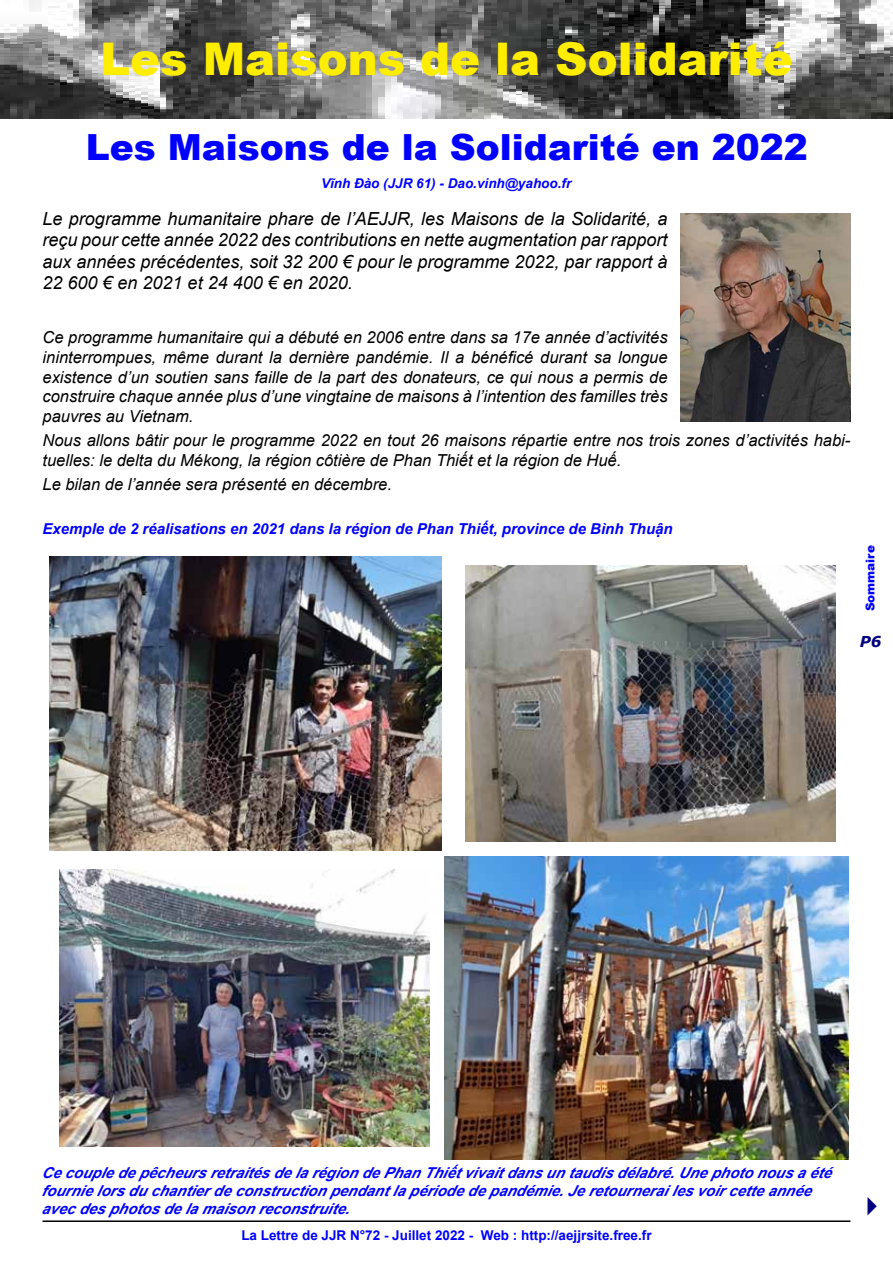
<style>
.page{position:relative;width:893px;height:1263px;background:#fff}
.page>*{position:absolute;margin:0;border:0;box-sizing:border-box;transform-origin:0 0}
.t1{font:900 45px "Arial";color:#ffed00}
.t2{font:900 36px "Arial";color:#00f}
.t3{font:italic 18px/21.6px "Arial";color:#000;text-align:justify}
.t4{font:italic 16.5px/19.8px "Arial";color:#000;text-align:justify}
.t5{font:italic 700 15px/18px "Arial";color:#00f}
.t6{font:italic 700 15px "Verdana";color:#000080}
.t7{font:700 13.5px "Arial";color:#00f}
.t8{font:italic 700 13.5px "Arial";color:#00f}
.t9{font:900 12px "Arial";color:#00f}
</style>
<div class="page">
<hr style="left:43px;top:1220px;width:807px;height:2px;background:#000">
<img style="left:0;top:0;width:893px;height:118px">
<img style="left:59px;top:869px;width:370px;height:278px">
<img style="left:445px;top:856px;width:403px;height:303px">
<img style="left:680px;top:214px;width:170px;height:207px">
<img style="left:49px;top:556px;width:392px;height:295px">
<img style="left:465px;top:565px;width:370px;height:277px">
<h1 class="t1" style="left:100px;top:26px;width:694px">Les Maisons de la Solidarité</h1>
<h2 class="t2" style="left:86px;top:121px;width:724px">Les Maisons de la Solidarité en 2022</h2>
<p class="t8" style="left:321px;top:174px;width:252px">Vĩnh Đào (JJR 61) - Dao.vinh@yahoo.fr</p>
<p class="t3" style="left:43px;top:208px;width:627px">Le programme humanitaire phare de l’AEJJR, les Maisons de la Solidarité, a reçu pour cette année 2022 des contributions en nette augmentation par rapport aux années précédentes, soit 32 200 € pour le programme 2022, par rapport à 22 600 € en 2021 et 24 400 € en 2020.</p>
<p class="t4" style="left:43px;top:328px;width:627px">Ce programme humanitaire qui a débuté en 2006 entre dans sa 17e année d’activités ininterrompues, même durant la dernière pandémie. Il a bénéficé durant sa longue existence d’un soutien sans faille de la part des donateurs, ce qui nous a permis de construire chaque année plus d’une vingtaine de maisons à l’intention des familles très pauvres au Vietnam.</p>
<p class="t4" style="left:43px;top:431px;width:809px">Nous allons bâtir pour le programme 2022 en tout 26 maisons répartie entre nos trois zones d’activités habi&shy;tuelles: le delta du Mékong, la région côtière de Phan Thiết et la région de Huế.</p>
<p class="t4" style="left:43px;top:475px;width:351px">Le bilan de l’année sera présenté en décembre.</p>
<p class="t5" style="left:43px;top:520px;width:632px">Exemple de 2 réalisations en 2021 dans la région de Phan Thiết, province de Bình Thuận</p>
<p class="t9" style="left:861px;top:611px;width:68px;rotate:-90deg">Sommaire</p>
<p class="t6" style="left:860px;top:631px;width:23px">P6</p>
<p class="t5" style="left:42px;top:1164px;width:797px">CecoupledepêcheursretraitésdelarégiondePhanThiếtvivaitdansuntaudisdélabré.Unephotonousaété fournielorsduchantierdeconstructionpendantlapériodedepandémie.Jeretournerailesvoircetteannée avecdesphotosdelamaisonreconstruite.</p>
<p class="t7" style="left:241px;top:1226px;width:412px">La Lettre de JJR N°72 - Juillet 2022 - Web : http://aejjrsite.free.fr</p>
</div>
